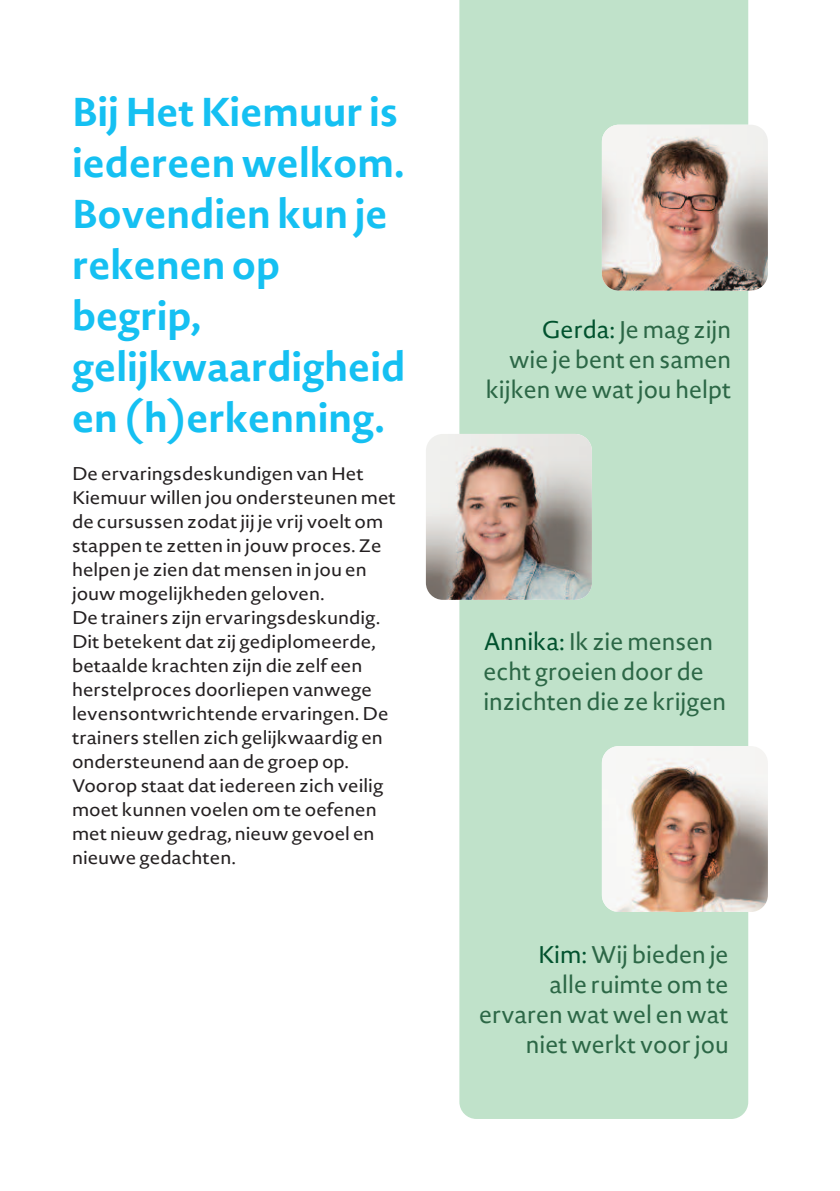
<style>
.page{position:relative;width:840px;height:1191px;background:#fff}
.page>*{position:absolute;margin:0;border:0;box-sizing:border-box;transform-origin:0 0}
.t1{font:700 40px/51.2px "Novel Sans Office Pro";color:#15c0f2}
.t2{font:24px/30px "Novel Sans Office Pro";color:#2c6746;text-align:right}
.t3{font:18px/24px "Novel Sans Office Pro";color:#231f20;scale:1.07 1}
.s1{color:#01522e}
</style>
<div class="page">
<div style="left:459px;top:0;width:288px;height:1119px;background:#c0e2ca"></div>
<img style="left:425px;top:434px;width:166px;height:166px;border-radius:17px">
<img style="left:601px;top:746px;width:166px;height:166px;border-radius:17px">
<img style="left:601px;top:125px;width:166px;height:166px;border-radius:17px">
<h1 class="t1" style="left:72px;top:86px;width:334px">Bij Het Kiemuur is iedereen welkom.<br>Bovendien kun je rekenen op begrip, gelijkwaardigheid en (h)erkenning.</h1>
<p class="t3" style="left:72px;top:462px;width:304px">De ervaringsdeskundigen van Het Kiemuur willen jou ondersteunen met de cursussen zodat jij je vrij voelt om stappen te zetten in jouw proces. Ze helpen je zien dat mensen in jou en jouw mogelijkheden geloven.<br>De trainers zijn ervaringsdeskundig.<br>Dit betekent dat zij gediplomeerde, betaalde krachten zijn die zelf een herstelproces doorliepen vanwege levensontwrichtende ervaringen. De trainers stellen zich gelijkwaardig en ondersteunend aan de groep op.<br>Voorop staat dat iedereen zich veilig moet kunnen voelen om te oefenen met nieuw gedrag, nieuw gevoel en nieuwe gedachten.</p>
<h2 class="t2" style="left:485px;top:314px;width:247px"><span class="s1">Gerda:</span> Je mag zijn<br>wie je bent en samen kijken we wat jou helpt</h2>
<h2 class="t2" style="left:483px;top:626px;width:244px;text-align:left"><span class="s1">Annika:</span> Ik zie mensen echt groeien door de inzichten die ze krijgen</h2>
<h2 class="t2" style="left:479px;top:939px;width:251px"><span class="s1">Kim:</span> Wij bieden je<br>alle ruimte om te ervaren wat wel en wat niet werkt voor jou</h2>
</div>
